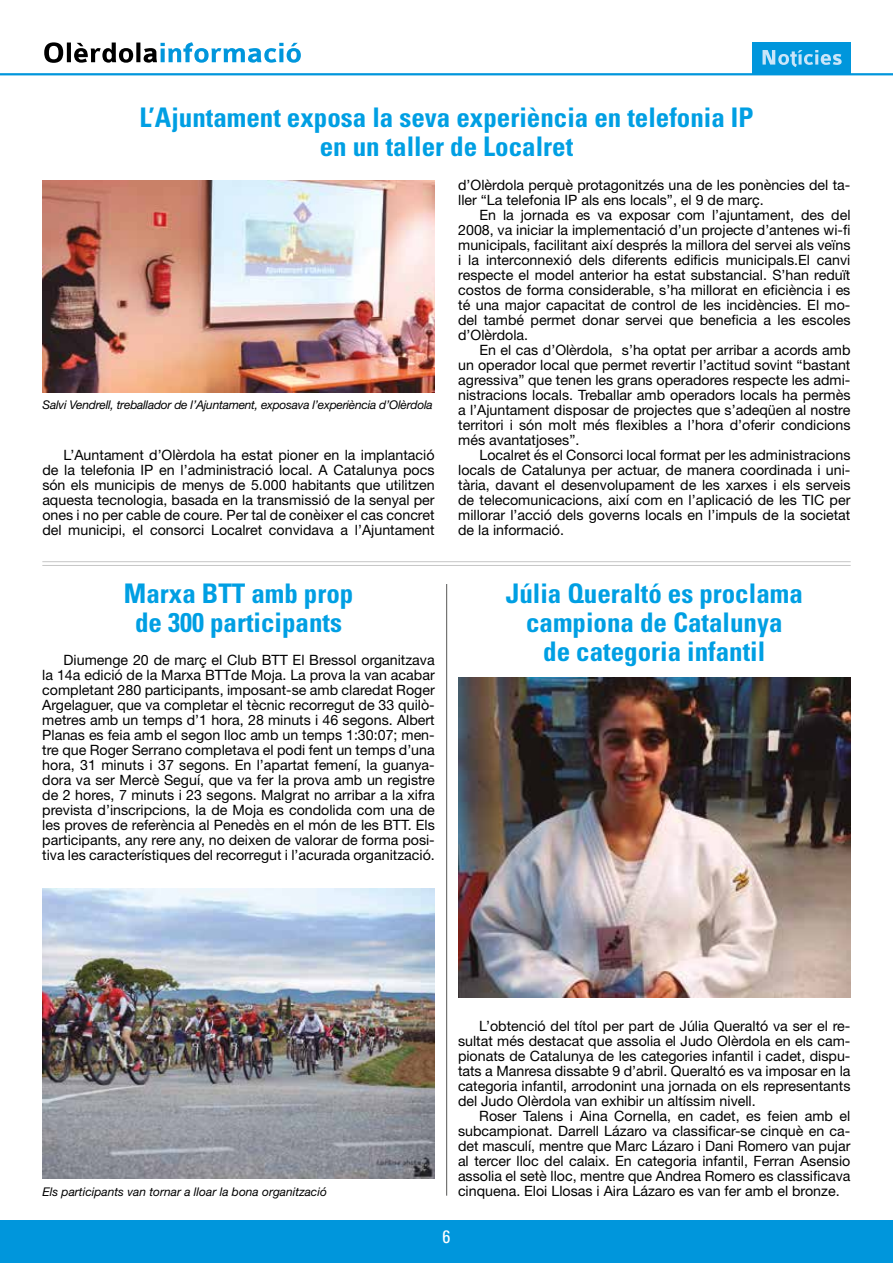
<style>
.page{position:relative;width:893px;height:1263px;background:#fff}
.page>*{position:absolute;margin:0;border:0;box-sizing:border-box;transform-origin:0 0}
.t1{font:700 condensed 27px/28.5px "Univers";color:#009fe3;text-align:center}
.t2{font:condensed 18px "Univers";color:#fff}
.t3{font:14.25px/15px "Helvetica Neue";color:#000;text-align:justify}
.t4{font:italic 12px "Helvetica Neue";letter-spacing:-.02em;color:#000}
.t5{font:italic 12px "Helvetica Neue";color:#000}
</style>
<div class="page">
<div style="left:0;top:1220px;width:893px;height:43px;background:#0096dc"></div>
<svg style="left:44px;top:42px;width:257px;height:21px"></svg>
<hr style="left:0;top:73px;width:893px;height:2px;background:#0096dc">
<div style="left:752px;top:42px;width:98px;height:32px;background:#0096dc"></div>
<svg style="left:762px;top:50px;width:80px;height:17px"></svg>
<img style="left:43px;top:181px;width:392px;height:212px">
<hr style="left:42px;top:561px;width:809px;height:1px;background:#c6c6c6">
<hr style="left:42px;top:565px;width:809px;height:1px;background:#c6c6c6">
<img style="left:42px;top:889px;width:393px;height:290px">
<img style="left:458px;top:677px;width:393px;height:320px">
<hr style="left:446px;top:584px;width:1px;height:612px;background:#575756">
<h1 class="t1" style="left:140px;top:103px;width:615px">L’Ajuntament exposa la seva experiència en telefonia IP en un taller de Localret</h1>
<p class="t4" style="left:43px;top:398px;width:392px">Salvi Vendrell, treballador de l’Ajuntament, exposava l’experiència d’Olèrdola</p>
<p class="t3" style="left:42px;top:447px;width:394px;text-indent:21px">L’Auntament d’Olèrdola ha estat pioner en la implantació de la telefonia IP en l’administració local. A Catalunya pocs són els municipis de menys de 5.000 habitants que utilitzen aquesta tecnologia, basada en la transmissió de la senyal per ones i no per cable de coure. Per tal de conèixer el cas concret del municipi, el consorci Localret convidava a l’Ajuntament</p>
<h1 class="t1" style="left:124px;top:579px;width:231px">Marxa BTT amb prop de 300 participants</h1>
<p class="t3" style="left:42px;top:652px;width:394px;text-indent:21px">Diumenge 20 de març el Club BTT El Bressol organitzava la 14a edició de la Marxa BTTde Moja. La prova la van acabar completant 280 participants, imposant-se amb claredat Roger Argelaguer, que va completar el tècnic recorregut de 33 quilò&shy;metres amb un temps d’1 hora, 28 minuts i 46 segons. Albert Planas es feia amb el segon lloc amb un temps 1:30:07; men&shy;tre que Roger Serrano completava el podi fent un temps d’una hora, 31 minuts i 37 segons. En l’apartat femení, la guanya&shy;dora va ser Mercè Seguí, que va fer la prova amb un registre de 2 hores, 7 minuts i 23 segons. Malgrat no arribar a la xifra prevista d’inscripcions, la de Moja es condolida com una de les proves de referència al Penedès en el món de les BTT. Els participants, any rere any, no deixen de valorar de forma posi&shy;tiva les característiques del recorregut i l’acurada organització.</p>
<p class="t3" style="left:458px;top:177px;width:394px">d’Olèrdola perquè protagonitzés una de les ponències del ta&shy;ller “La telefonia IP als ens locals”, el 9 de març.</p>
<p class="t3" style="left:458px;top:207px;width:394px;text-indent:21px">En la jornada es va exposar com l’ajuntament, des del 2008, va iniciar la implementació d’un projecte d’antenes wi-fi municipals, facilitant així després la millora del servei als veïns i la interconnexió dels diferents edificis municipals.El canvi respecte el model anterior ha estat substancial. S’han reduït costos de forma considerable, s’ha millorat en eficiència i es té una major capacitat de control de les incidències. El mo&shy;del també permet donar servei que beneficia a les escoles d’Olèrdola.</p>
<p class="t3" style="left:458px;top:342px;width:394px;text-indent:21px">En el cas d’Olèrdola, s’ha optat per arribar a acords amb un operador local que permet revertir l’actitud sovint “bastant agressiva” que tenen les grans operadores respecte les admi&shy;nistracions locals. Treballar amb operadors locals ha permès a l’Ajuntament disposar de projectes que s’adeqüen al nostre territori i són molt més flexibles a l’hora d’oferir condicions més avantatjoses”.</p>
<p class="t3" style="left:458px;top:447px;width:394px;text-indent:21px">Localret és el Consorci local format per les administracions locals de Catalunya per actuar, de manera coordinada i uni&shy;tària, davant el desenvolupament de les xarxes i els serveis de telecomunicacions, així com en l’aplicació de les TIC per millorar l’acció dels governs locals en l’impuls de la societat de la informació.</p>
<h1 class="t1" style="left:506px;top:579px;width:298px">Júlia Queraltó es proclama campiona de Catalunya<br>de categoria infantil</h1>
<p class="t5" style="left:43px;top:1184px;width:286px">Els participants van tornar a lloar la bona organització</p>
<p class="t3" style="left:458px;top:1018px;width:394px;text-indent:21px">L’obtenció del títol per part de Júlia Queraltó va ser el re&shy;sultat més destacat que assolia el Judo Olèrdola en els cam&shy;pionats de Catalunya de les categories infantil i cadet, dispu&shy;tats a Manresa dissabte 9 d’abril. Queraltó es va imposar en la categoria infantil, arrodonint una jornada on els representants del Judo Olèrdola van exhibir un altíssim nivell.</p>
<p class="t3" style="left:458px;top:1108px;width:394px;text-indent:21px">Roser Talens i Aina Cornella, en cadet, es feien amb el subcampionat. Darrell Lázaro va classificar-se cinquè en ca&shy;det masculí, mentre que Marc Lázaro i Dani Romero van pujar al tercer lloc del calaix. En categoria infantil, Ferran Asensio assolia el setè lloc, mentre que Andrea Romero es classificava cinquena. Eloi Llosas i Aira Lázaro es van fer amb el bronze.</p>
<p class="t2" style="left:442px;top:1225px;width:9px">6</p>
</div>
